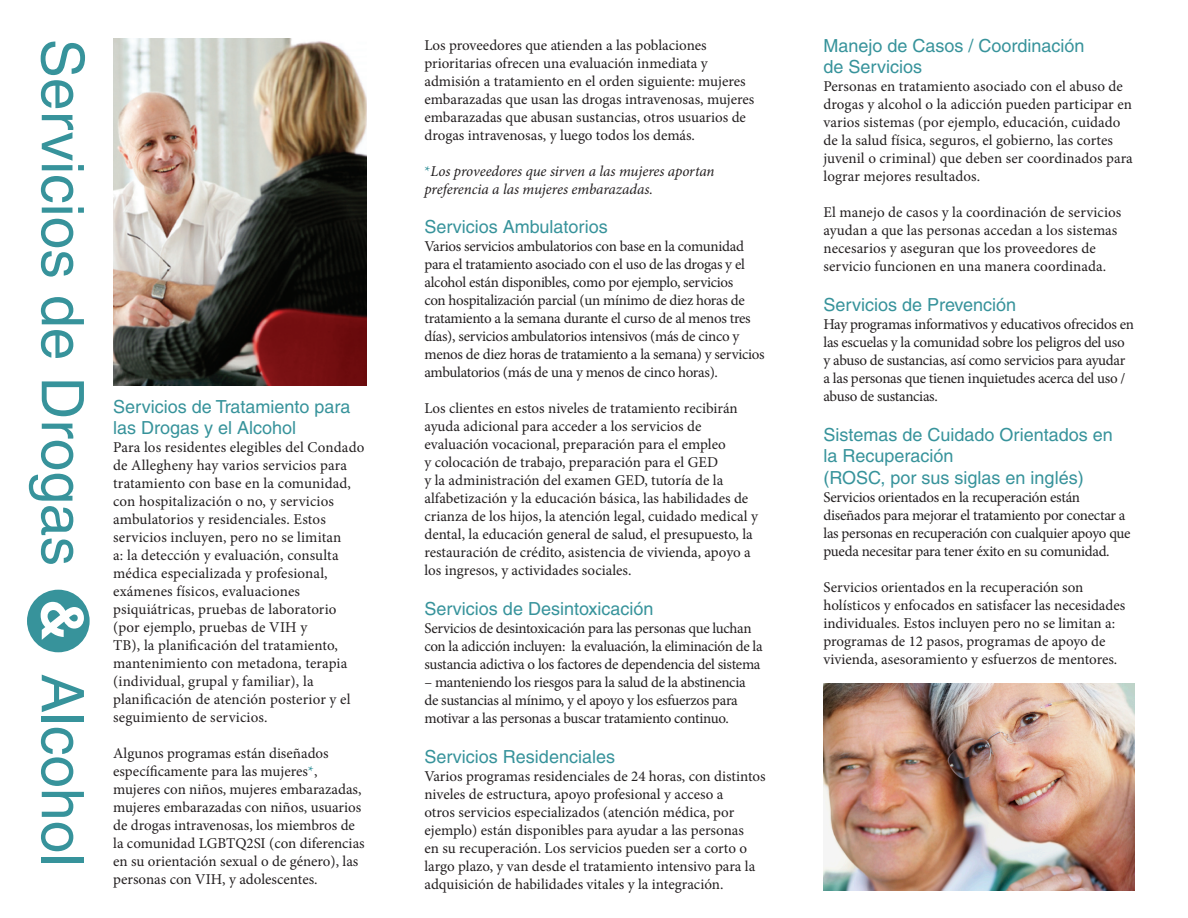
<style>
.page{position:relative;width:1188px;height:918px;background:#fff}
.page>*{position:absolute;margin:0;border:0;box-sizing:border-box;transform-origin:0 0}
.t1{font:58.8px "Helvetica";color:#37939b}
.t2{font:18px/21.6px "Helvetica";color:#37939b}
.t3{font:15px/18px "Minion Pro";color:#231f20}
.t4{font:15px/18px "Minion Pro";letter-spacing:-.02em;color:#231f20}
.t5{font:italic 15px/18px "Minion Pro";letter-spacing:-.005em;color:#231f20}
.s1{font-weight:700;color:#fff}
.s2{color:#37939b}
.s3{font-style:normal;color:#37939b}
</style>
<div class="page">
<div style="left:27px;top:590px;width:63px;height:62px;background:#37939b;border-radius:50%"></div>
<img style="left:113px;top:39px;width:254px;height:346px">
<img style="left:824px;top:683px;width:311px;height:208px">
<p class="t1" style="left:97px;top:39px;width:829px;rotate:90deg">Servicios de Drogas <span class="s1">&amp;</span> Alcohol</p>
<p class="t2" style="left:113px;top:395px;width:239px">Servicios de Tratamiento para las Drogas y el Alcohol</p>
<p class="t3" style="left:113px;top:438px;width:253px">Para los residentes elegibles del Condado de Allegheny hay varios servicios para tratamiento con base en la comunidad, con hospitalización o no, y servicios ambulatorios y residenciales. Estos servicios incluyen, pero no se limitan<br>a: la detección y evaluación, consulta médica especializada y profesional, exámenes físicos, evaluaciones psiquiátricas, pruebas de laboratorio (por ejemplo, pruebas de VIH y<br>TB), la planificación del tratamiento, mantenimiento con metadona, terapia (individual, grupal y familiar), la planificación de atención posterior y el seguimiento de servicios.</p>
<p class="t3" style="left:113px;top:744px;width:253px">Algunos programas están diseñados específicamente para las mujeres<span class="s2">*</span>, mujeres con niños, mujeres embarazadas, mujeres embarazadas con niños, usuarios de drogas intravenosas, los miembros de la comunidad LGBTQ2SI (con diferencias en su orientación sexual o de género), las personas con VIH, y adolescentes.</p>
<p class="t3" style="left:424px;top:36px;width:331px">Los proveedores que atienden a las poblaciones prioritarias ofrecen una evaluación inmediata y admisión a tratamiento en el orden siguiente: mujeres embarazadas que usan las drogas intravenosas, mujeres embarazadas que abusan sustancias, otros usuarios de drogas intravenosas, y luego todos los demás.</p>
<p class="t5" style="left:424px;top:162px;width:292px"><span class="s3">*</span>Los proveedores que sirven a las mujeres aportan preferencia a las mujeres embarazadas.</p>
<p class="t2" style="left:424px;top:216px;width:185px">Servicios Ambulatorios</p>
<p class="t4" style="left:424px;top:238px;width:342px">Varios servicios ambulatorios con base en la comunidad para el tratamiento asociado con el uso de las drogas y el alcohol están disponibles, como por ejemplo, servicios<br>con hospitalización parcial (un mínimo de diez horas de tratamiento a la semana durante el curso de al menos tres días), servicios ambulatorios intensivos (más de cinco y menos de diez horas de tratamiento a la semana) y servicios ambulatorios (más de una y menos de cinco horas).</p>
<p class="t3" style="left:424px;top:400px;width:335px">Los clientes en estos niveles de tratamiento recibirán ayuda adicional para acceder a los servicios de evaluación vocacional, preparación para el empleo<br>y colocación de trabajo, preparación para el GED<br>y la administración del examen GED, tutoría de la alfabetización y la educación básica, las habilidades de crianza de los hijos, la atención legal, cuidado medical y dental, la educación general de salud, el presupuesto, la restauración de crédito, asistencia de vivienda, apoyo a los ingresos, y actividades sociales.</p>
<p class="t2" style="left:424px;top:598px;width:231px">Servicios de Desintoxicación</p>
<p class="t4" style="left:424px;top:619px;width:340px">Servicios de desintoxicación para las personas que luchan con la adicción incluyen: la evaluación, la eliminación de la sustancia adictiva o los factores de dependencia del sistema</p>
<p class="t4" style="left:424px;top:673px;width:323px">– manteniendo los riesgos para la salud de la abstinencia de sustancias al mínimo, y el apoyo y los esfuerzos para motivar a las personas a buscar tratamiento continuo.</p>
<p class="t2" style="left:424px;top:745px;width:192px">Servicios Residenciales</p>
<p class="t3" style="left:424px;top:767px;width:343px">Varios programas residenciales de 24 horas, con distintos niveles de estructura, apoyo profesional y acceso a<br>otros servicios especializados (atención médica, por ejemplo) están disponibles para ayudar a las personas<br>en su recuperación. Los servicios pueden ser a corto o largo plazo, y van desde el tratamiento intensivo para la adquisición de habilidades vitales y la integración.</p>
<p class="t2" style="left:824px;top:35px;width:263px">Manejo de Casos / Coordinación</p>
<p class="t2" style="left:824px;top:56px;width:100px">de Servicios</p>
<p class="t3" style="left:824px;top:78px;width:311px">Personas en tratamiento asociado con el abuso de drogas y alcohol o la adicción pueden participar en varios sistemas (por ejemplo, educación, cuidado de la salud física, seguros, el gobierno, las cortes juvenil o criminal) que deben ser coordinados para lograr mejores resultados.</p>
<p class="t3" style="left:824px;top:204px;width:299px">El manejo de casos y la coordinación de servicios ayudan a que las personas accedan a los sistemas necesarios y aseguran que los proveedores de servicio funcionen en una manera coordinada.</p>
<p class="t2" style="left:824px;top:294px;width:194px">Servicios de Prevención</p>
<p class="t4" style="left:824px;top:315px;width:312px">Hay programas informativos y educativos ofrecidos en las escuelas y la comunidad sobre los peligros del uso y abuso de sustancias, así como servicios para ayudar a las personas que tienen inquietudes acerca del uso / abuso de sustancias.</p>
<p class="t2" style="left:824px;top:423px;width:291px">Sistemas de Cuidado Orientados en</p>
<p class="t2" style="left:824px;top:445px;width:131px">la Recuperación</p>
<p class="t2" style="left:824px;top:467px;width:262px">(ROSC, por sus siglas en inglés)</p>
<p class="t4" style="left:824px;top:488px;width:309px">Servicios orientados en la recuperación están diseñados para mejorar el tratamiento por conectar a las personas en recuperación con cualquier apoyo que pueda necesitar para tener éxito en su comunidad.</p>
<p class="t3" style="left:824px;top:578px;width:303px">Servicios orientados en la recuperación son holísticos y enfocados en satisfacer las necesidades individuales. Estos incluyen pero no se limitan a: programas de 12 pasos, programas de apoyo de vivienda, asesoramiento y esfuerzos de mentores.</p>
</div>
